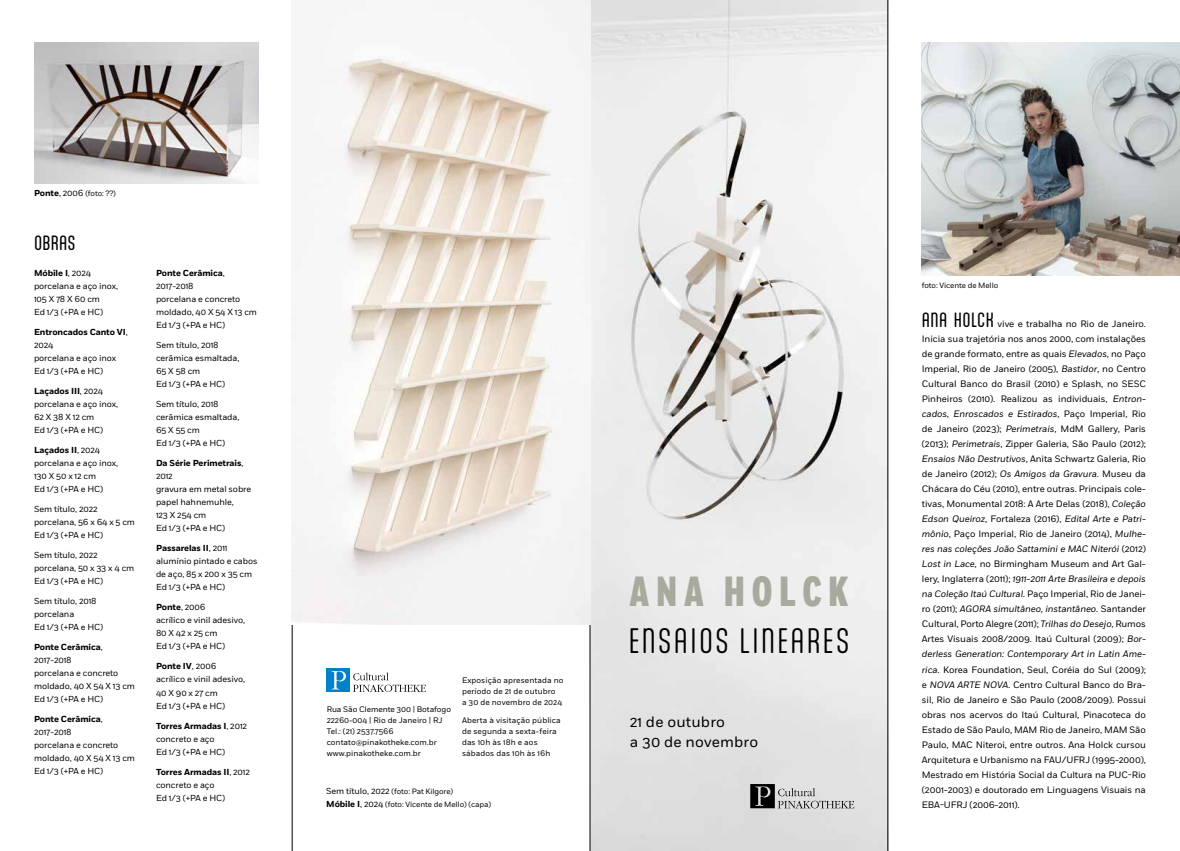
<style>
.page{position:relative;width:1180px;height:851px;background:#fff}
.page>*{position:absolute;margin:0;border:0;box-sizing:border-box;transform-origin:0 0}
.t1{font:800 42px "Fort X Cond";letter-spacing:.17em;color:#a9a99e}
.t2{font:300 30px "Aptly";letter-spacing:.07em;color:#000}
.t3{font:17.5px "Aptly";letter-spacing:.01em;color:#000}
.t4{font:15px/20px "Fort";letter-spacing:.01em;color:#000}
.t5{font:9.3px/15px "Fort";letter-spacing:-.01em;color:#000;text-align:justify}
.t6{font:8.7px/13px "Fort";letter-spacing:-.01em;color:#000}
.t7{font:8px/11px "Fort";letter-spacing:.01em;color:#000}
.t8{font:7.7px/13px "Fort";letter-spacing:-.01em;color:#000}
.s1{font-weight:700;font-size:8.7px}
.s2{font-size:8.7px}
.s3{font-weight:700}
.s4{font-family:"Aptly";font-size:17.5px}
.s5{font-style:italic}
</style>
<div class="page">
<img style="left:590px;top:0;width:297px;height:850px">
<div style="left:326px;top:668px;width:24px;height:23px;background:#0081c9"></div>
<svg style="left:353px;top:672px;width:73px;height:19px"></svg>
<svg style="left:331px;top:671px;width:15px;height:18px"></svg>
<svg style="left:750px;top:783px;width:104px;height:25px"></svg>
<hr style="left:589px;top:0;width:1px;height:850px;background:#000">
<hr style="left:292px;top:0;width:1px;height:850px;background:#000">
<hr style="left:887px;top:0;width:1px;height:850px;background:#000">
<img style="left:34px;top:43px;width:224px;height:141px">
<img style="left:921px;top:43px;width:258px;height:233px">
<img style="left:292px;top:0;width:298px;height:624px">
<p class="t8" style="left:34px;top:187px;width:83px"><span class="s1">Ponte</span><span class="s2">, 2006</span> (foto: ??)</p>
<h3 class="t3" style="left:34px;top:232px;width:43px">OBRAS</h3>
<p class="t6" style="left:34px;top:266px;width:86px"><span class="s3">Móbile I</span>, 2024 porcelana e aço inox,<br>105 X 78 X 60 cm<br>Ed 1/3 (+PA e HC)</p>
<p class="t6" style="left:34px;top:325px;width:95px"><span class="s3">Entroncados Canto VI</span>,<br>2024<br>porcelana e aço inox<br>Ed 1/3 (+PA e HC)</p>
<p class="t6" style="left:34px;top:384px;width:86px"><span class="s3">Laçados III</span>, 2024 porcelana e aço inox,<br>62 X 38 X 12 cm<br>Ed 1/3 (+PA e HC)</p>
<p class="t6" style="left:34px;top:443px;width:86px"><span class="s3">Laçados II</span>, 2024 porcelana e aço inox,<br>130 X 50 x 12 cm<br>Ed 1/3 (+PA e HC)</p>
<p class="t6" style="left:34px;top:502px;width:102px">Sem título, 2022 porcelana, 56 x 64 x 5 cm<br>Ed 1/3 (+PA e HC)</p>
<p class="t6" style="left:34px;top:548px;width:102px">Sem título, 2022 porcelana, 50 x 33 x 4 cm<br>Ed 1/3 (+PA e HC)</p>
<p class="t6" style="left:34px;top:594px;width:71px">Sem título, 2018 porcelana<br>Ed 1/3 (+PA e HC)</p>
<p class="t6" style="left:34px;top:640px;width:102px"><span class="s3">Ponte Cerâmica</span>,<br>2017-2018<br>porcelana e concreto moldado, 40 X 54 X 13 cm<br>Ed 1/3 (+PA e HC)</p>
<p class="t6" style="left:34px;top:712px;width:102px"><span class="s3">Ponte Cerâmica</span>,<br>2017-2018<br>porcelana e concreto moldado, 40 X 54 X 13 cm<br>Ed 1/3 (+PA e HC)</p>
<p class="t6" style="left:156px;top:267px;width:102px"><span class="s3">Ponte Cerâmica</span>,<br>2017-2018<br>porcelana e concreto moldado, 40 X 54 X 13 cm<br>Ed 1/3 (+PA e HC)</p>
<p class="t6" style="left:156px;top:339px;width:85px">Sem título, 2018 cerâmica esmaltada,<br>65 X 58 cm<br>Ed 1/3 (+PA e HC)</p>
<p class="t6" style="left:156px;top:398px;width:85px">Sem título, 2018 cerâmica esmaltada,<br>65 X 55 cm<br>Ed 1/3 (+PA e HC)</p>
<p class="t6" style="left:156px;top:457px;width:97px"><span class="s3">Da Série Perimetrais</span>,<br>2012<br>gravura em metal sobre papel hahnemuhle,<br>123 X 254 cm<br>Ed 1/3 (+PA e HC)</p>
<p class="t6" style="left:156px;top:542px;width:103px"><span class="s3">Passarelas II</span>, 2011 alumínio pintado e cabos de aço, 85 x 200 x 35 cm<br>Ed 1/3 (+PA e HC)</p>
<p class="t6" style="left:156px;top:601px;width:91px"><span class="s3">Ponte</span>, 2006<br>acrílico e vinil adesivo,<br>80 X 42 x 25 cm<br>Ed 1/3 (+PA e HC)</p>
<p class="t6" style="left:156px;top:660px;width:91px"><span class="s3">Ponte IV</span>, 2006 acrílico e vinil adesivo,<br>40 X 90 x 27 cm<br>Ed 1/3 (+PA e HC)</p>
<p class="t6" style="left:156px;top:719px;width:92px"><span class="s3">Torres Armadas I</span>, 2012 concreto e aço<br>Ed 1/3 (+PA e HC)</p>
<p class="t6" style="left:156px;top:765px;width:95px"><span class="s3">Torres Armadas II</span>, 2012 concreto e aço<br>Ed 1/3 (+PA e HC)</p>
<h1 class="t1" style="left:629px;top:565px;width:220px">ANA HOLCK</h1>
<h2 class="t2" style="left:628px;top:621px;width:222px">ENSAIOS LINEARES</h2>
<p class="t7" style="left:462px;top:675px;width:103px">Exposição apresentada no período de 21 de outubro<br>a 30 de novembro de 2024</p>
<p class="t7" style="left:462px;top:715px;width:100px">Aberta à visitação pública de segunda a sexta-feira das 10h às 18h e aos sábados das 10h às 16h</p>
<p class="t7" style="left:326px;top:704px;width:126px">Rua São Clemente 300 | Botafogo<br>22260-004 | Rio de Janeiro | RJ<br>Tel.: (21) 2537.7566 contato@pinakotheke.com.br www.pinakotheke.com.br</p>
<h3 class="t4" style="left:629px;top:712px;width:130px">21 de outubro<br>a 30 de novembro</h3>
<p class="t8" style="left:326px;top:785px;width:166px"><span class="s2">Sem título, 2022</span> (foto: Pat Kilgore)<br><span class="s1">Móbile I</span><span class="s2">, 2024</span> (foto: Vicente de Mello) (capa)</p>
<p class="t8" style="left:921px;top:278px;width:78px">foto: Vicente de Mello</p>
<p class="t5" style="left:921px;top:316px;width:225px"><span class="s4">ANA HOLCK</span> vive e trabalha no Rio de Janeiro.<br>Inicia sua trajetória nos anos 2000, com instalações de grande formato, entre as quais <span class="s5">Elevados</span>, no Paço Imperial, Rio de Janeiro (2005), <span class="s5">Bastidor</span>, no Centro Cultural Banco do Brasil (2010) e Splash, no SESC Pinheiros (2010). Realizou as individuais, <span class="s5">Entron&shy;cados, Enroscados e Estirados</span>, Paço Imperial, Rio de Janeiro (2023); <span class="s5">Perimetrais</span>, MdM Gallery, Paris (2013); <span class="s5">Perimetrais</span>, Zipper Galeria, São Paulo (2012); <span class="s5">Ensaios Não Destrutivos</span>, Anita Schwartz Galeria, Rio de Janeiro (2012); <span class="s5">Os Amigos da Gravura</span>. Museu da Chácara do Céu (2010), entre outras. Principais cole&shy;tivas, Monumental 2018: A Arte Delas (2018), <span class="s5">Coleção Edson Queiroz</span>, Fortaleza (2016), <span class="s5">Edital Arte e Patri&shy;mônio</span>, Paço Imperial, Rio de Janeiro (2014), <span class="s5">Mulhe&shy;res nas coleções João Sattamini e MAC Niterói</span> (2012)<br><span class="s5">Lost in Lace,</span> no Birmingham Museum and Art Gal&shy;lery, Inglaterra (2011); <span class="s5">1911-2011 Arte Brasileira e depois na Coleção Itaú Cultural.</span> Paço Imperial, Rio de Janei&shy;ro (2011); <span class="s5">AGORA simultâneo, instantâneo</span>. Santander Cultural, Porto Alegre (2011); <span class="s5">Trilhas do Desejo</span>, Rumos Artes Visuais 2008/2009. Itaú Cultural (2009); <span class="s5">Bor&shy;derless Generation: Contemporary Art in Latin Ame&shy;rica</span>. Korea Foundation, Seul, Coréia do Sul (2009); e <span class="s5">NOVA ARTE NOVA</span>. Centro Cultural Banco do Bra&shy;sil, Rio de Janeiro e São Paulo (2008/2009). Possui obras nos acervos do Itaú Cultural, Pinacoteca do Estado de São Paulo, MAM Rio de Janeiro, MAM São Paulo, MAC Niteroi, entre outros. Ana Holck cursou Arquitetura e Urbanismo na FAU/UFRJ (1995-2000), Mestrado em História Social da Cultura na PUC-Rio (2001-2003) e doutorado em Linguagens Visuais na EBA-UFRJ (2006-2011).</p>
</div>
